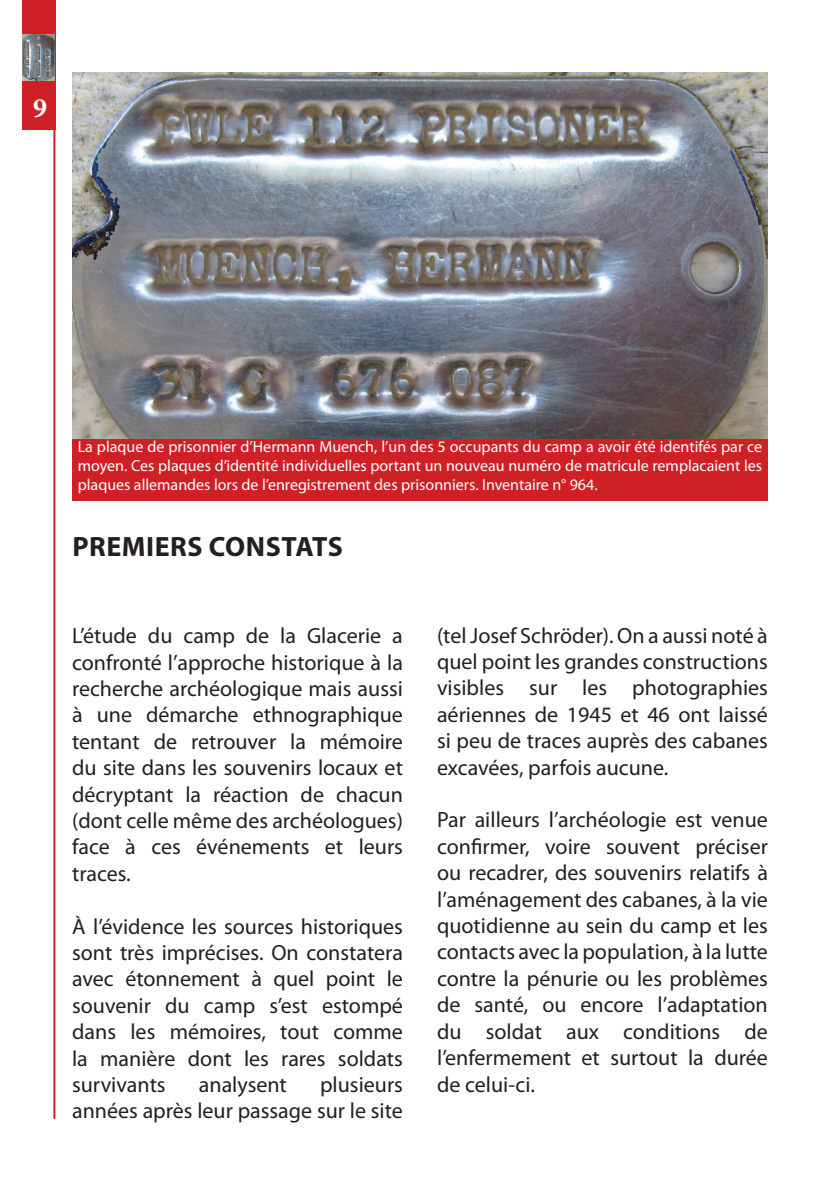
<style>
.page{position:relative;width:840px;height:1191px;background:#fff}
.page>*{position:absolute;margin:0;border:0;box-sizing:border-box;transform-origin:0 0}
.t1{font:700 28px "Myriad Pro";letter-spacing:.02em;color:#231f20}
.t2{font:700 28px "Minion Pro";color:#fff}
.t3{font:22px/26.4px "Myriad Pro";color:#231f20;text-align:justify}
.t4{font:16px/19.2px "Myriad Pro";color:#fff;text-align:justify}
</style>
<div class="page">
<div style="left:22px;top:0;width:33px;height:129px;background:#cf2026"></div>
<hr style="left:53px;top:129px;width:2px;height:989px;background:#cf2026">
<img style="left:23px;top:35px;width:32px;height:46px">
<img style="left:72px;top:72px;width:695px;height:367px">
<div style="left:72px;top:439px;width:695px;height:62px;background:#cf2026"></div>
<p class="t2" style="left:33px;top:88px;width:15px">9</p>
<p class="t4" style="left:78px;top:436px;width:685px">La plaque de prisonnier d’Hermann Muench, l’un des 5 occupants du camp a avoir été identifés par ce moyen. Ces plaques d’identité individuelles portant un nouveau numéro de matricule remplacaient les plaques allemandes lors de l’enregistrement des prisonniers. Inventaire n° 964.</p>
<p class="t1" style="left:72px;top:528px;width:272px">PREMIERS CONSTATS</p>
<p class="t3" style="left:72px;top:622px;width:332px">L’étude du camp de la Glacerie a confronté l’approche historique à la recherche archéologique mais aussi à une démarche ethnographique tentant de retrouver la mémoire du site dans les souvenirs locaux et décryptant la réaction de chacun (dont celle même des archéologues) face à ces événements et leurs traces.</p>
<p class="t3" style="left:72px;top:912px;width:332px">à l’évidence les sources historiques sont très imprécises. On constatera avec étonnement à quel point le souvenir du camp s’est estompé dans les mémoires, tout comme la manière dont les rares soldats survivants</p>
<p class="t3" style="left:72px;top:1071px;width:332px;text-align:right">plusieurs<br>années après leur passage sur le site</p>
<p class="t3" style="left:199px;top:1071px;width:89px">analysent</p>
<p class="t3" style="left:437px;top:621px;width:332px">(tel Josef Schröder). On a aussi noté à quel point les grandes constructions visibles sur les photographies aériennes de 1945 et 46 ont laissé si peu de traces auprès des cabanes excavées, parfois aucune.</p>
<p class="t3" style="left:437px;top:806px;width:332px">Par ailleurs l’archéologie est venue confirmer, voire souvent préciser ou recadrer, des souvenirs relatifs à l’aménagement des cabanes, à la vie quotidienne au sein du camp et les contacts avec la population, à la lutte contre la pénurie ou les problèmes de santé, ou encore l’adaptation du soldat aux conditions de l’enfermement et surtout la durée de celui-ci.</p>
</div>
